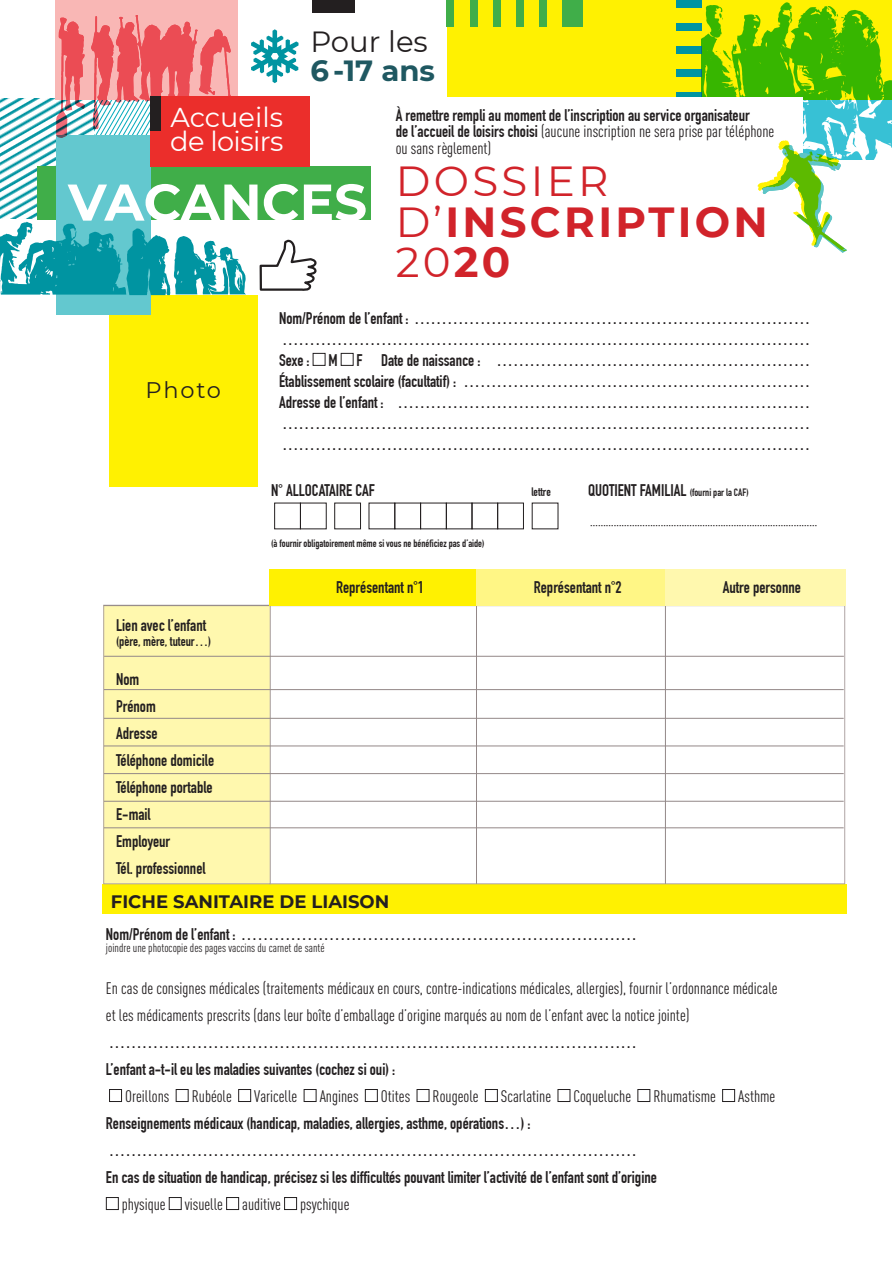
<style>
.page{position:relative;width:892px;height:1265px;background:#fff}
.page>*{position:absolute;margin:0;border:0;box-sizing:border-box;transform-origin:0 0}
.t1{font:700 51.6px "Montserrat";color:#fff}
.t2{font:700 42px/40.5px "Montserrat";letter-spacing:.08em;color:#d1232a}
.t3{font:29.1px "Montserrat";color:#231f20}
.t4{font:700 29.1px "Montserrat";color:#1f5861}
.t5{font:27.15px/23.9px "Montserrat";letter-spacing:-.015em;color:#fff}
.t6{font:22.5px "Montserrat";letter-spacing:.08em;color:#231f20}
.t7{font:700 18px "Montserrat";color:#231f20}
.t8{font:700 16.5px/27px "DIN Condensed";color:#231f20}
.t9{font:16.5px/27px "DIN Cond";color:#231f20}
.t10{font:700 13.5px "DIN Condensed";color:#231f20}
.t11{font:12px "DIN Cond";color:#231f20}
.t12{font:700 12px "DIN Condensed";color:#231f20}
.t13{font:700 10.5px "DIN Condensed";color:#231f20}
.t14{font:10.5px "Franklin Gothic";color:#231f20}
.s1{font-family:"DIN Condensed";font-weight:700}
.s2{font-weight:400}
.s3{font-size:10.5px}
</style>
<div class="page">
<div style="left:102px;top:884px;width:744px;height:30px;background:#fff101"></div>
<div style="left:312px;top:1px;width:43px;height:12px;background:#231f20"></div>
<div style="left:313px;top:353px;width:12px;height:13px;border:1px solid #231f20"></div>
<div style="left:341px;top:353px;width:12px;height:13px;border:1px solid #231f20"></div>
<div style="left:274px;top:503px;width:27px;height:26px;border:1px solid #231f20"></div>
<div style="left:471px;top:503px;width:27px;height:26px;border:1px solid #231f20"></div>
<div style="left:300px;top:503px;width:27px;height:26px;border:1px solid #231f20"></div>
<div style="left:394px;top:503px;width:27px;height:26px;border:1px solid #231f20"></div>
<div style="left:446px;top:503px;width:26px;height:26px;border:1px solid #231f20"></div>
<div style="left:497px;top:503px;width:27px;height:26px;border:1px solid #231f20"></div>
<div style="left:334px;top:503px;width:27px;height:26px;border:1px solid #231f20"></div>
<div style="left:104px;top:605px;width:166px;height:279px;background:#fff8ae"></div>
<div style="left:103px;top:605px;width:168px;height:279px;border:1px solid #afa5a4"></div>
<hr style="left:476px;top:569px;width:1px;height:315px;background:#938888">
<hr style="left:665px;top:569px;width:1px;height:315px;background:#938888">
<hr style="left:104px;top:656px;width:740px;height:1px;background:#938888">
<hr style="left:104px;top:689px;width:740px;height:1px;background:#938888">
<hr style="left:104px;top:718px;width:740px;height:1px;background:#938888">
<hr style="left:104px;top:745px;width:740px;height:1px;background:#938888">
<hr style="left:104px;top:773px;width:740px;height:1px;background:#938888">
<hr style="left:104px;top:801px;width:740px;height:1px;background:#938888">
<hr style="left:104px;top:827px;width:740px;height:1px;background:#938888">
<hr style="left:104px;top:605px;width:741px;height:1px;background:#938888">
<div style="left:270px;top:569px;width:207px;height:36px;background:#fff101"></div>
<div style="left:477px;top:569px;width:188px;height:36px;background:#fff685"></div>
<div style="left:665px;top:569px;width:180px;height:37px;background:#fff8ae"></div>
<div style="left:109px;top:1089px;width:13px;height:13px;border:1px solid #231f20"></div>
<div style="left:176px;top:1089px;width:13px;height:13px;border:1px solid #231f20"></div>
<div style="left:238px;top:1089px;width:13px;height:13px;border:1px solid #231f20"></div>
<div style="left:304px;top:1089px;width:12px;height:13px;border:1px solid #231f20"></div>
<div style="left:365px;top:1089px;width:13px;height:13px;border:1px solid #231f20"></div>
<div style="left:417px;top:1089px;width:12px;height:13px;border:1px solid #231f20"></div>
<div style="left:485px;top:1089px;width:13px;height:13px;border:1px solid #231f20"></div>
<div style="left:558px;top:1089px;width:12px;height:13px;border:1px solid #231f20"></div>
<div style="left:637px;top:1089px;width:13px;height:13px;border:1px solid #231f20"></div>
<div style="left:722px;top:1089px;width:13px;height:13px;border:1px solid #231f20"></div>
<div style="left:106px;top:1197px;width:13px;height:13px;border:1px solid #231f20"></div>
<div style="left:169px;top:1197px;width:13px;height:13px;border:1px solid #231f20"></div>
<div style="left:226px;top:1197px;width:13px;height:13px;border:1px solid #231f20"></div>
<div style="left:284px;top:1197px;width:13px;height:13px;border:1px solid #231f20"></div>
<div style="left:109px;top:295px;width:149px;height:191px;background:#fff101"></div>
<img style="left:0;top:98px;width:56px;height:121px">
<div style="left:447px;top:0;width:445px;height:99px;background:#fff101"></div>
<div style="left:37px;top:166px;width:334px;height:54px;background:#40ae49"></div>
<div style="left:57px;top:136px;width:94px;height:179px;background:#63c8cf"></div>
<div style="left:676px;top:93px;width:26px;height:7px;background:#0094a1"></div>
<div style="left:676px;top:70px;width:26px;height:7px;background:#0094a1"></div>
<div style="left:676px;top:46px;width:26px;height:8px;background:#0094a1"></div>
<div style="left:676px;top:23px;width:26px;height:8px;background:#0094a1"></div>
<div style="left:676px;top:0;width:26px;height:8px;background:#0094a1"></div>
<svg style="left:259px;top:239px;width:58px;height:52px"></svg>
<div style="left:55px;top:0;width:183px;height:100px;background:#f9b7b5"></div>
<svg style="left:56px;top:15px;width:175px;height:151px"></svg>
<img style="left:702px;top:2px;width:190px;height:157px">
<svg style="left:251px;top:29px;width:47px;height:54px"></svg>
<svg style="left:0;top:222px;width:246px;height:73px"></svg>
<div style="left:396px;top:97px;width:406px;height:68px;background:#fff"></div>
<div style="left:562px;top:0;width:20px;height:27px;background:#40ae49"></div>
<div style="left:539px;top:0;width:7px;height:27px;background:#40ae49"></div>
<div style="left:516px;top:0;width:7px;height:27px;background:#40ae49"></div>
<div style="left:493px;top:0;width:7px;height:27px;background:#40ae49"></div>
<div style="left:470px;top:0;width:7px;height:27px;background:#40ae49"></div>
<div style="left:447px;top:0;width:7px;height:27px;background:#40ae49"></div>
<img style="left:757px;top:133px;width:102px;height:120px">
<div style="left:151px;top:96px;width:159px;height:71px;background:#eb2e2b"></div>
<div style="left:150px;top:96px;width:10px;height:35px;background:#231f20"></div>
<h3 class="t5" style="left:170px;top:104px;width:115px">Accueils de loisirs</h3>
<h3 class="t3" style="left:310px;top:22px;width:119px">Pour les</h3>
<h3 class="t4" style="left:310px;top:50px;width:126px">6 -17 ans</h3>
<p class="t8" style="left:396px;top:102px;width:355px">À remettre rempli au moment de l’inscription au service organisateur</p>
<p class="t9" style="left:396px;top:123px;width:380px;line-height:16.5px"><span class="s1">de l’accueil de loisirs choisi</span> (aucune inscription ne sera prise par téléphone ou sans règlement)</p>
<h2 class="t2" style="left:396px;top:159px;width:373px"><span class="s2">DOSSIER<br>D’</span>INSCRIPTION<br><span class="s2">20</span>20</h2>
<p class="t8" style="left:279px;top:308px;width:533px;line-height:21px;text-align:justify">Nom/Prénom de l’enfant : ……………………………………………………………… …………………………………………………………………………………… Sexe : M F Date de naissance : ………………………………………………… Établissement scolaire (facultatif) : ……………………………………………………… Adresse de l’enfant : ………………………………………………………………… …………………………………………………………………………………… ……………………………………………………………………………………</p>
<p class="t8" style="left:271px;top:477px;width:105px">N° ALLOCATAIRE CAF</p>
<p class="t12" style="left:531px;top:485px;width:21px">lettre</p>
<h1 class="t1" style="left:68px;top:165px;width:301px">VACANCES</h1>
<h3 class="t6" style="left:145px;top:374px;width:77px">Photo</h3>
<p class="t8" style="left:588px;top:477px;width:162px">QUOTIENT FAMILIAL <span class="s3">(fourni par la CAF)</span></p>
<p class="t14" style="left:590px;top:516px;width:228px">……………………………………………………………………………</p>
<p class="t13" style="left:271px;top:537px;width:215px">(à fournir obligatoirement même si vous ne bénéficiez pas d’aide)</p>
<p class="t8" style="left:116px;top:612px;width:91px">Lien avec l’enfant</p>
<p class="t10" style="left:116px;top:633px;width:97px">(père, mère, tuteur…)</p>
<p class="t8" style="left:116px;top:666px;width:99px">Nom<br>Prénom<br>Adresse<br>Téléphone domicile<br>Téléphone portable<br>E-mail<br>Employeur<br>Tél. professionnel</p>
<p class="t8" style="left:336px;top:574px;width:89px">Représentant n°1</p>
<p class="t8" style="left:534px;top:574px;width:89px">Représentant n°2</p>
<p class="t8" style="left:723px;top:574px;width:80px">Autre personne</p>
<p class="t7" style="left:111px;top:889px;width:280px">FICHE SANITAIRE DE LIAISON</p>
<p class="t8" style="left:106px;top:920px;width:533px">Nom/Prénom de l’enfant : ………………………………………………………………</p>
<p class="t11" style="left:106px;top:940px;width:220px">joindre une photocopie des pages vaccins du carnet de santé</p>
<p class="t9" style="left:106px;top:974px;width:673px">En cas de consignes médicales (traitements médicaux en cours, contre-indications médicales, allergies), fournir l’ordonnance médicale et les médicaments prescrits (dans leur boîte d’emballage d’origine marqués au nom de l’enfant avec la notice jointe)</p>
<p class="t8" style="left:106px;top:1028px;width:533px">……………………………………………………………………………………<br>L’enfant a-t-il eu les maladies suivantes (cochez si oui) :</p>
<p class="t9" style="left:125px;top:1082px;width:46px">Oreillons</p>
<p class="t9" style="left:192px;top:1082px;width:42px">Rubéole</p>
<p class="t9" style="left:254px;top:1082px;width:45px">Varicelle</p>
<p class="t9" style="left:320px;top:1082px;width:40px">Angines</p>
<p class="t9" style="left:381px;top:1082px;width:31px">Otites</p>
<p class="t9" style="left:433px;top:1082px;width:47px">Rougeole</p>
<p class="t9" style="left:501px;top:1082px;width:52px">Scarlatine</p>
<p class="t9" style="left:573px;top:1082px;width:59px">Coqueluche</p>
<p class="t9" style="left:653px;top:1082px;width:64px">Rhumatisme</p>
<p class="t9" style="left:738px;top:1082px;width:39px">Asthme</p>
<p class="t8" style="left:106px;top:1109px;width:552px">Renseignements médicaux (handicap, maladies, allergies, asthme, opérations…) : ……………………………………………………………………………………<br>En cas de situation de handicap, précisez si les difficultés pouvant limiter l’activité de l’enfant sont d’origine</p>
<p class="t9" style="left:122px;top:1190px;width:229px">physique visuelle auditive psychique</p>
</div>
